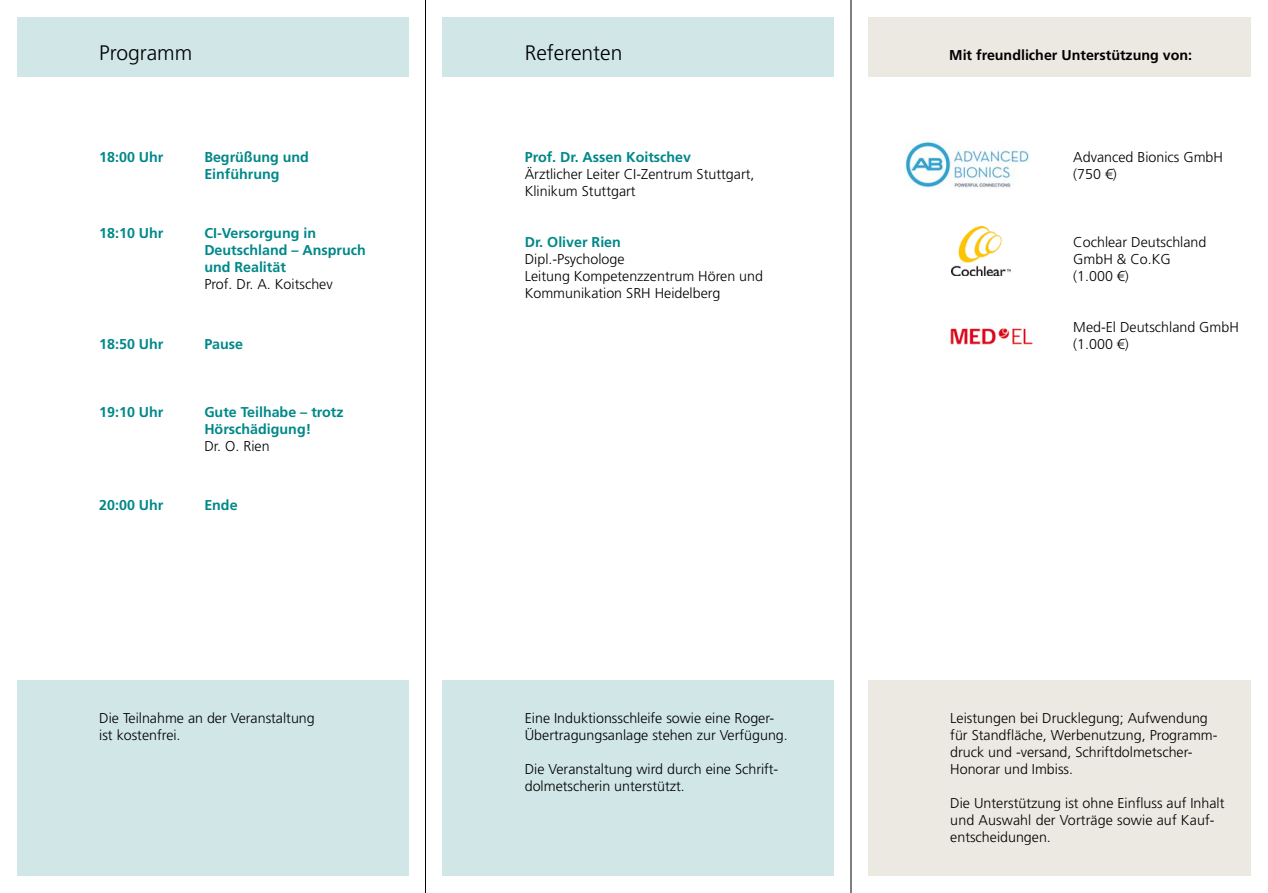
<style>
.page{position:relative;width:1268px;height:893px;background:#fff}
.page>*{position:absolute;margin:0;border:0;box-sizing:border-box;transform-origin:0 0}
.t1{font:300 21px "Frutiger LT Pro";color:#000}
.t2{font:300 14.25px/17px "Frutiger LT Pro";color:#000}
.t3{font:700 14.25px/17px "Frutiger LT Pro";color:#008889}
.t4{font:700 14.25px "Frutiger LT Pro";color:#000}
</style>
<div class="page">
<div style="left:17px;top:17px;width:391px;height:60px;background:#d0e6e7"></div>
<div style="left:442px;top:17px;width:391px;height:60px;background:#d0e6e7"></div>
<div style="left:442px;top:680px;width:391px;height:196px;background:#d0e6e7"></div>
<hr style="left:425px;top:0;width:1px;height:893px;background:#000">
<hr style="left:850px;top:0;width:1px;height:893px;background:#000">
<div style="left:867px;top:680px;width:383px;height:196px;background:#ece9e2"></div>
<div style="left:867px;top:17px;width:383px;height:60px;background:#ece9e2"></div>
<img style="left:951px;top:226px;width:58px;height:50px">
<img style="left:950px;top:328px;width:83px;height:17px">
<div style="left:17px;top:680px;width:391px;height:196px;background:#d0e6e7"></div>
<img style="left:904px;top:140px;width:125px;height:48px">
<h1 class="t1" style="left:99px;top:40px;width:94px">Programm</h1>
<p class="t3" style="left:99px;top:148px;width:66px">18:00 Uhr</p>
<p class="t3" style="left:204px;top:148px;width:106px">Begrüßung und<br>Einführung</p>
<p class="t3" style="left:99px;top:225px;width:66px">18:10 Uhr</p>
<p class="t3" style="left:204px;top:225px;width:163px">CI-Versorgung in<br>Deutschland – Anspruch und Realität</p>
<p class="t2" style="left:204px;top:276px;width:130px">Prof. Dr. A. Koitschev</p>
<p class="t3" style="left:99px;top:335px;width:66px">18:50 Uhr</p>
<p class="t3" style="left:204px;top:335px;width:40px">Pause</p>
<p class="t3" style="left:99px;top:403px;width:66px">19:10 Uhr</p>
<p class="t3" style="left:204px;top:403px;width:141px">Gute Teilhabe – trotz<br>Hörschädigung!</p>
<p class="t2" style="left:204px;top:437px;width:67px">Dr. O. Rien</p>
<p class="t3" style="left:99px;top:497px;width:66px">20:00 Uhr</p>
<p class="t3" style="left:204px;top:497px;width:35px">Ende</p>
<p class="t2" style="left:99px;top:710px;width:217px">Die Teilnahme an der Veranstaltung ist kostenfrei.</p>
<h1 class="t1" style="left:524px;top:40px;width:99px">Referenten</h1>
<p class="t3" style="left:524px;top:148px;width:168px">Prof. Dr. Assen Koitschev</p>
<p class="t2" style="left:524px;top:165px;width:231px">Ärztlicher Leiter CI-Zentrum Stuttgart,<br>Klinikum Stuttgart</p>
<p class="t3" style="left:524px;top:233px;width:98px">Dr. Oliver Rien</p>
<p class="t2" style="left:524px;top:250px;width:240px">Dipl.-Psychologe<br>Leitung Kompetenzzentrum Hören und<br>Kommunikation SRH Heidelberg</p>
<p class="t2" style="left:524px;top:710px;width:264px">Eine Induktionsschleife sowie eine Roger-<br>Übertragungsanlage stehen zur Verfügung.</p>
<p class="t2" style="left:524px;top:761px;width:254px">Die Veranstaltung wird durch eine Schrift&shy;dolmetscherin unterstützt.</p>
<p class="t4" style="left:949px;top:46px;width:244px">Mit freundlicher Unterstützung von:</p>
<p class="t2" style="left:1073px;top:148px;width:151px">Advanced Bionics GmbH (750 €)</p>
<p class="t2" style="left:1073px;top:233px;width:135px">Cochlear Deutschland<br>GmbH &amp; Co.KG (1.000 €)</p>
<p class="t2" style="left:1073px;top:318px;width:167px">Med-El Deutschland GmbH (1.000 €)</p>
<p class="t2" style="left:950px;top:710px;width:269px">Leistungen bei Drucklegung; Aufwendung für Standfläche, Werbenutzung, Programm&shy;druck und -versand, Schriftdolmetscher-Honorar und Imbiss.</p>
<p class="t2" style="left:950px;top:795px;width:275px">Die Unterstützung ist ohne Einfluss auf Inhalt und Auswahl der Vorträge sowie auf Kauf&shy;entscheidungen.</p>
</div>
